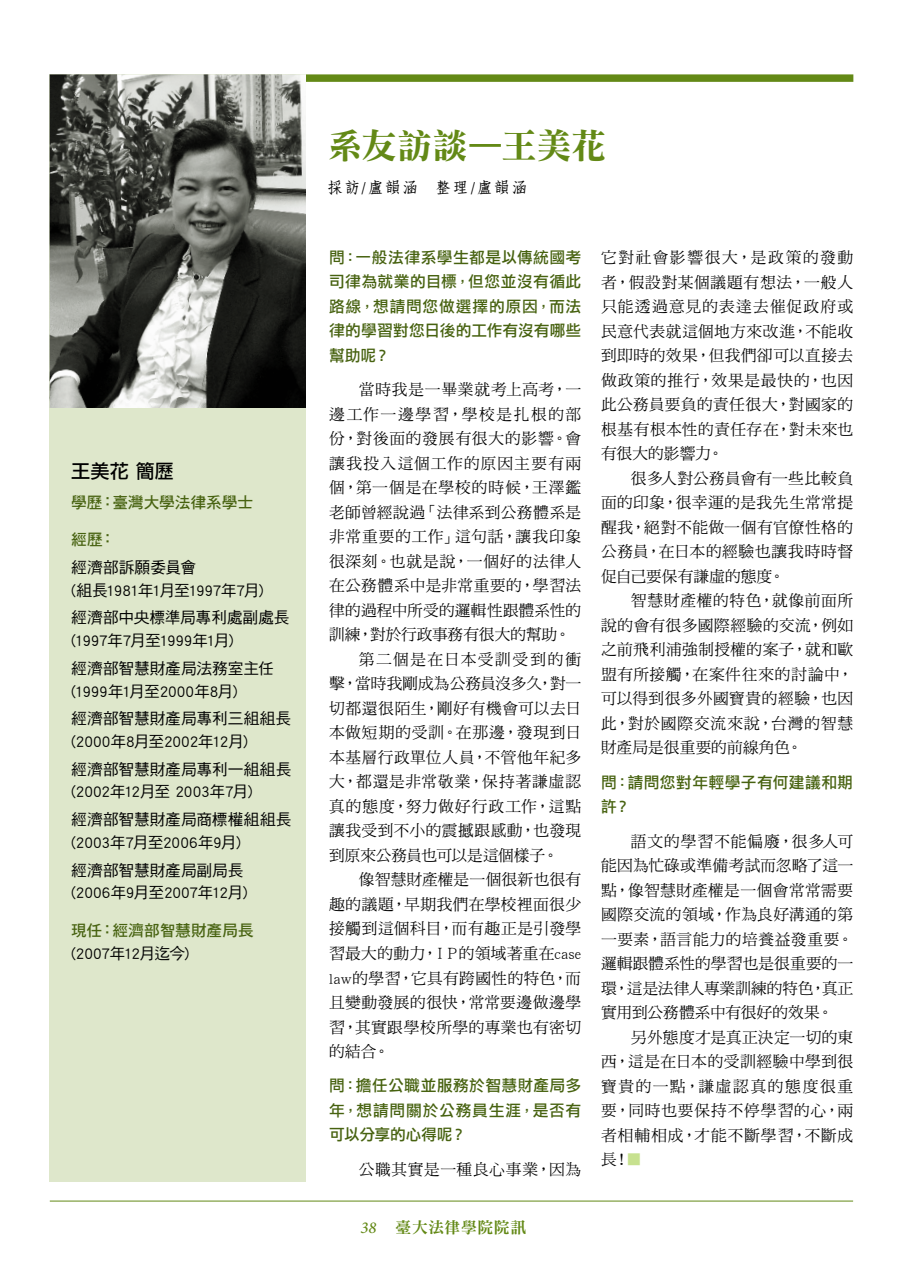
<style>
.page{position:relative;width:903px;height:1275px;background:#fff}
.page>*{position:absolute;margin:0;border:0;box-sizing:border-box;transform-origin:0 0}
.t1{font:35px "DF Li Song Std W7";letter-spacing:-.005em;color:#638916}
.t2{font:19.25px "DF Li Hei Std W5";color:#000}
.t3{font:15.75px/24.5px "DF Ming Std W5";letter-spacing:.03em;color:#000;text-align:justify}
.t4{font:15.75px/22.8px "DF Hei Std W5";letter-spacing:-.015em;color:#000}
.t5{font:15.75px/24.5px "DF Li Hei Std W5";letter-spacing:.025em;color:#476210;text-align:justify}
.t6{font:15.75px "DF Ming Std W5";letter-spacing:.055em;color:#000}
.t7{font:15.75px/22.8px "DF Hei Std W5";letter-spacing:-.035em;color:#000}
.t8{font:15.75px "DF Ming Std W5";letter-spacing:.05em;color:#000}
.t9{font:15.75px "DF Hei Std W7";letter-spacing:-.01em;color:#476210}
.t10{font:15.75px "DF Ming Std W5";letter-spacing:-.005em;color:#000}
.t11{font:15.75px "DF Ming Std W5";letter-spacing:.01em;color:#000}
.t12{font:15.75px "DF Ming Std W5";letter-spacing:-.01em;color:#000}
.t13{font:15.75px "DF Ming Std W5";letter-spacing:.06em;color:#000}
.t14{font:15.75px "DF Ming Std W5";letter-spacing:.1em;color:#000}
.t15{font:15.75px "DF Ming Std W5";letter-spacing:.08em;color:#000}
.t16{font:15.75px "DF Ming Std W5";letter-spacing:-.015em;color:#000}
.t17{font:15.75px "DF Ming Std W5";letter-spacing:.095em;color:#000}
.t18{font:15.75px "DF Fang Song Std W6";letter-spacing:.11em;color:#000}
.t19{font:15.75px "DF Ming Std W9";letter-spacing:.045em;color:#638916}
.s1{font-family:"Minion Pro";font-weight:500;font-style:italic;font-size:16.62px}
.s2{color:#c7e18f}
</style>
<div class="page">
<div style="left:49px;top:74px;width:804px;height:8px;background:#638916"></div>
<hr style="left:50px;top:1200px;width:803px;height:1px;background:#638916">
<img style="left:50px;top:74px;width:256px;height:334px">
<div style="left:50px;top:408px;width:256px;height:774px;background:#dee7cb"></div>
<p class="t2" style="left:71px;top:461px;width:104px">王美花 簡歷</p>
<p class="t9" style="left:71px;top:493px;width:184px">學歷：臺灣大學法律系學士</p>
<p class="t9" style="left:71px;top:531px;width:46px">經歷：</p>
<p class="t7" style="left:71px;top:556px;width:194px">經濟部訴願委員會<br>(組長1981年1月至1997年7月)</p>
<p class="t4" style="left:71px;top:606px;width:220px">經濟部中央標準局專利處副處長(1997年7月至1999年1月)</p>
<p class="t4" style="left:71px;top:656px;width:204px">經濟部智慧財產局法務室主任(1999年1月至2000年8月)</p>
<p class="t4" style="left:71px;top:707px;width:222px">經濟部智慧財產局專利三組組長(2000年8月至2002年12月)</p>
<p class="t4" style="left:71px;top:757px;width:222px">經濟部智慧財產局專利一組組長(2002年12月至 2003年7月)</p>
<p class="t4" style="left:71px;top:808px;width:222px">經濟部智慧財產局商標權組組長(2003年7月至2006年9月)</p>
<p class="t4" style="left:71px;top:858px;width:178px">經濟部智慧財產局副局長(2006年9月至2007年12月)</p>
<p class="t9" style="left:71px;top:922px;width:184px">現任：經濟部智慧財產局長</p>
<p class="t7" style="left:71px;top:941px;width:120px">(2007年12月迄今)</p>
<h1 class="t1" style="left:327px;top:127px;width:281px">系友訪談—王美花</h1>
<p class="t18" style="left:327px;top:179px;width:202px">採訪/盧韻涵 整理/盧韻涵</p>
<p class="t5" style="left:329px;top:245px;width:254px">問：一般法律系學生都是以傳統國考司律為就業的目標，但您並沒有循此路線，想請問您做選擇的原因，而法律的學習對您日後的工作有沒有哪些幫助呢？</p>
<p class="t3" style="left:359px;top:377px;width:224px">當時我是一畢業就考上高考，一</p>
<p class="t14" style="left:329px;top:406px;width:254px">邊工作一邊學習，學校是扎根的部</p>
<p class="t8" style="left:329px;top:430px;width:254px">份，對後面的發展有很大的影響。會</p>
<p class="t15" style="left:329px;top:455px;width:254px">讓我投入這個工作的原因主要有兩</p>
<p class="t6" style="left:329px;top:479px;width:254px">個，第一個是在學校的時候，王澤鑑</p>
<p class="t3" style="left:329px;top:500px;width:254px">老師曾經說過「法律系到公務體系是</p>
<p class="t6" style="left:329px;top:528px;width:254px">非常重要的工作」這句話，讓我印象</p>
<p class="t6" style="left:329px;top:553px;width:254px">很深刻。也就是說，一個好的法律人</p>
<p class="t3" style="left:329px;top:573px;width:254px">在公務體系中是非常重要的，學習法</p>
<p class="t11" style="left:329px;top:602px;width:254px">律的過程中所受的邏輯性跟體系性的</p>
<p class="t12" style="left:329px;top:626px;width:243px">訓練，對於行政事務有很大的幫助。</p>
<p class="t17" style="left:359px;top:651px;width:224px">第二個是在日本受訓受到的衝</p>
<p class="t10" style="left:329px;top:675px;width:254px">擊，當時我剛成為公務員沒多久，對一</p>
<p class="t3" style="left:329px;top:696px;width:254px">切都還很陌生，剛好有機會可以去日</p>
<p class="t6" style="left:329px;top:724px;width:254px">本做短期的受訓。在那邊，發現到日</p>
<p class="t3" style="left:329px;top:745px;width:254px">本基層行政單位人員，不管他年紀多</p>
<p class="t8" style="left:329px;top:773px;width:254px">大，都還是非常敬業，保持著謙虛認</p>
<p class="t13" style="left:329px;top:798px;width:254px">真的態度，努力做好行政工作，這點</p>
<p class="t3" style="left:329px;top:818px;width:254px">讓我受到不小的震撼跟感動，也發現</p>
<p class="t16" style="left:329px;top:847px;width:231px">到原來公務員也可以是這個樣子。</p>
<p class="t3" style="left:359px;top:867px;width:224px">像智慧財產權是一個很新也很有</p>
<p class="t3" style="left:329px;top:892px;width:254px">趣的議題，早期我們在學校裡面很少</p>
<p class="t3" style="left:329px;top:916px;width:254px">接觸到這個科目，而有趣正是引發學</p>
<p class="t3" style="left:329px;top:941px;width:254px">習最大的動力，ＩＰ的領域著重在case</p>
<p class="t3" style="left:329px;top:965px;width:254px">law的學習，它具有跨國性的特色，而</p>
<p class="t3" style="left:329px;top:990px;width:254px">且變動發展的很快，常常要邊做邊學</p>
<p class="t3" style="left:329px;top:1014px;width:254px">習，其實跟學校所學的專業也有密切</p>
<p class="t3" style="left:329px;top:1039px;width:62px">的結合。</p>
<p class="t5" style="left:329px;top:1073px;width:254px">問：擔任公職並服務於智慧財產局多年，想請問關於公務員生涯，是否有可以分享的心得呢？</p>
<p class="t3" style="left:359px;top:1157px;width:224px">公職其實是一種良心事業，因為</p>
<p class="t19" style="left:360px;top:1219px;width:167px"><span class="s1">38</span> 臺大法律學院院訊</p>
<p class="t3" style="left:601px;top:245px;width:254px">它對社會影響很大，是政策的發動者，假設對某個議題有想法，一般人只能透過意見的表達去催促政府或民意代表就這個地方來改進，不能收到即時的效果，但我們卻可以直接去做政策的推行，效果是最快的，也因此公務員要負的責任很大，對國家的根基有根本性的責任存在，對未來也有很大的影響力。</p>
<p class="t3" style="left:601px;top:465px;width:254px;text-indent:30px">很多人對公務員會有一些比較負面的印象，很幸運的是我先生常常提醒我，絕對不能做一個有官僚性格的公務員，在日本的經驗也讓我時時督促自己要保有謙虛的態度。</p>
<p class="t3" style="left:601px;top:588px;width:254px;text-indent:30px">智慧財產權的特色，就像前面所說的會有很多國際經驗的交流，例如之前飛利浦強制授權的案子，就和歐盟有所接觸，在案件往來的討論中，可以得到很多外國寶貴的經驗，也因此，對於國際交流來說，台灣的智慧財產局是很重要的前線角色。</p>
<p class="t5" style="left:601px;top:769px;width:254px">問：請問您對年輕學子有何建議和期許？</p>
<p class="t3" style="left:601px;top:828px;width:254px;text-indent:30px">語文的學習不能偏廢，很多人可能因為忙碌或準備考試而忽略了這一點，像智慧財產權是一個會常常需要國際交流的領域，作為良好溝通的第一要素，語言能力的培養益發重要。邏輯跟體系性的學習也是很重要的一環，這是法律人專業訓練的特色，真正實用到公務體系中有很好的效果。</p>
<p class="t3" style="left:601px;top:1024px;width:254px;text-indent:30px">另外態度才是真正決定一切的東西，這是在日本的受訓經驗中學到很寶貴的一點，謙虛認真的態度很重要，同時也要保持不停學習的心，兩者相輔相成，才能不斷學習，不斷成長！<span class="s2">■</span></p>
</div>
